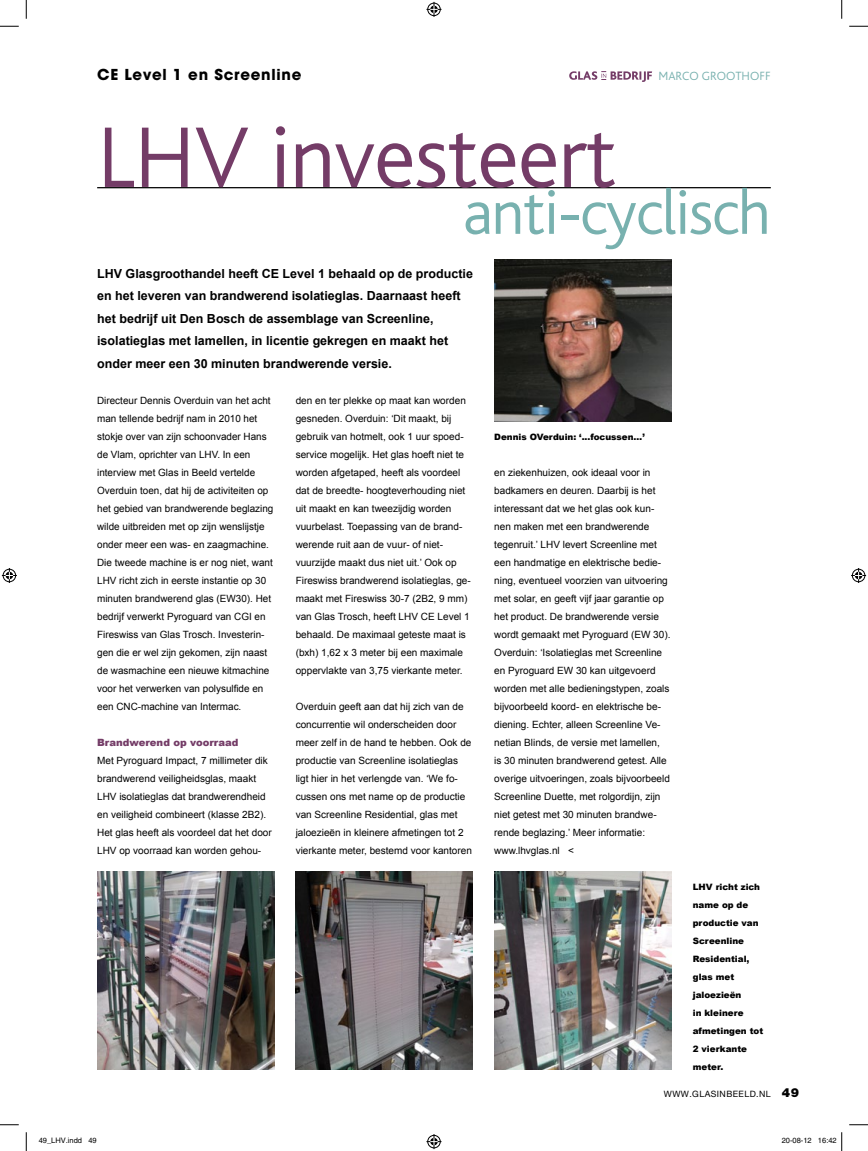
<style>
.page{position:relative;width:868px;height:1151px;background:#fff}
.page>*{position:absolute;margin:0;border:0;box-sizing:border-box;transform-origin:0 0}
.t1{font:300 90px "Bliss";letter-spacing:-.01em;color:#743c67}
.t2{font:300 65px "Bliss";letter-spacing:-.02em;color:#78b1af}
.t3{font:700 15px "Avant Garde";letter-spacing:.05em;color:#000}
.t4{font:700 12.5px/22.5px "Arial";color:#000}
.t5{font:300 12.5px "Bliss";color:#78b1af}
.t6{font:10px/18px "Arial";color:#000}
.t7{font:900 10px "Arial";color:#743c67}
.t8{font:900 8.75px/18px "Arial";color:#000}
.t9{font:8.75px "Helvetica Neue";letter-spacing:.05em;color:#000}
.t10{font:7.5px "Helvetica";color:#000}
.s1{font-weight:900;font-size:12.5px}
</style>
<div class="page">
<hr style="left:97px;top:187px;width:673px;height:1px;background:#000">
<svg style="left:569px;top:71px;width:83px;height:11px"></svg>
<img style="left:97px;top:872px;width:177px;height:198px">
<img style="left:296px;top:872px;width:177px;height:198px">
<img style="left:494px;top:872px;width:177px;height:198px">
<img style="left:494px;top:260px;width:177px;height:162px">
<svg style="left:0;top:25px;width:19px;height:2px"></svg>
<svg style="left:849px;top:25px;width:18px;height:2px"></svg>
<svg style="left:0;top:1124px;width:19px;height:1px"></svg>
<svg style="left:849px;top:1124px;width:18px;height:1px"></svg>
<svg style="left:25px;top:0;width:2px;height:19px"></svg>
<svg style="left:25px;top:1132px;width:2px;height:19px"></svg>
<svg style="left:841px;top:0;width:1px;height:19px"></svg>
<svg style="left:426px;top:2px;width:15px;height:15px"></svg>
<svg style="left:426px;top:1134px;width:15px;height:15px"></svg>
<svg style="left:2px;top:568px;width:15px;height:15px"></svg>
<svg style="left:851px;top:568px;width:15px;height:15px"></svg>
<svg style="left:841px;top:1132px;width:1px;height:19px"></svg>
<h3 class="t3" style="left:97px;top:64px;width:206px">CE Level 1 en Screenline</h3>
<p class="t5" style="left:658px;top:69px;width:114px">MArco grooth off</p>
<h1 class="t1" style="left:97px;top:110px;width:521px">LHV investeert</h1>
<h2 class="t2" style="left:463px;top:178px;width:309px">anti-cyclisch</h2>
<p class="t4" style="left:97px;top:262px;width:377px">LHV Glasgroothandel heeft CE Level 1 behaald op de productie en het leveren van brandwerend isolatieglas. Daarnaast heeft het bedrijf uit Den Bosch de assemblage van Screenline, isolatieglas met lamellen, in licentie gekregen en maakt het onder meer een 30 minuten brandwerende versie.</p>
<p class="t6" style="left:97px;top:391px;width:178px">Directeur Dennis Overduin van het acht man tellende bedrijf nam in 2010 het stokje over van zijn schoonvader Hans de Vlam, oprichter van LHV. In een interview met Glas in Beeld vertelde Overduin toen, dat hij de activiteiten op het gebied van brandwerende beglazing wilde uitbreiden met op zijn wenslijstje onder meer een was- en zaagmachine.<br>Die tweede machine is er nog niet, want LHV richt zich in eerste instantie op 30 minuten brandwerend glas (EW30). Het bedrijf verwerkt Pyroguard van CGI en Fireswiss van Glas Trosch. Investerin&shy;gen die er wel zijn gekomen, zijn naast de wasmachine een nieuwe kitmachine voor het verwerken van polysulfide en een CNC-machine van Intermac.</p>
<p class="t7" style="left:97px;top:737px;width:143px">Brandwerend op voorraad</p>
<p class="t6" style="left:97px;top:751px;width:176px">Met Pyroguard Impact, 7 millimeter dik brandwerend veiligheidsglas, maakt LHV isolatieglas dat brandwerendheid en veiligheid combineert (klasse 2B2).<br>Het glas heeft als voordeel dat het door LHV op voorraad kan worden gehou-</p>
<p class="t6" style="left:296px;top:391px;width:177px">den en ter plekke op maat kan worden gesneden. Overduin: ‘Dit maakt, bij gebruik van hotmelt, ook 1 uur spoed&shy;service mogelijk. Het glas hoeft niet te worden afgetaped, heeft als voordeel dat de breedte- hoogteverhouding niet uit maakt en kan tweezijdig worden vuurbelast. Toepassing van de brand&shy;werende ruit aan de vuur- of niet&shy;vuurzijde maakt dus niet uit.’ Ook op Fireswiss brandwerend isolatieglas, ge&shy;maakt met Fireswiss 30-7 (2B2, 9 mm) van Glas Trosch, heeft LHV CE Level 1 behaald. De maximaal geteste maat is (bxh) 1,62 x 3 meter bij een maximale oppervlakte van 3,75 vierkante meter.</p>
<p class="t6" style="left:296px;top:697px;width:178px">Overduin geeft aan dat hij zich van de concurrentie wil onderscheiden door meer zelf in de hand te hebben. Ook de productie van Screenline isolatieglas ligt hier in het verlengde van. ‘We fo&shy;cussen ons met name op de productie van Screenline Residential, glas met jaloezieën in kleinere afmetingen tot 2 vierkante meter, bestemd voor kantoren</p>
<p class="t8" style="left:494px;top:428px;width:152px">Dennis OVerduin: ‘...focussen…’</p>
<p class="t6" style="left:494px;top:463px;width:178px">en ziekenhuizen, ook ideaal voor in badkamers en deuren. Daarbij is het interessant dat we het glas ook kun&shy;nen maken met een brandwerende tegenruit.’ LHV levert Screenline met een handmatige en elektrische bedie&shy;ning, eventueel voorzien van uitvoering met solar, en geeft vijf jaar garantie op het product. De brandwerende versie wordt gemaakt met Pyroguard (EW 30).<br>Overduin: ‘Isolatieglas met Screenline en Pyroguard EW 30 kan uitgevoerd worden met alle bedieningstypen, zoals bijvoorbeeld koord- en elektrische be&shy;diening. Echter, alleen Screenline Ve&shy;netian Blinds, de versie met lamellen,<br>is 30 minuten brandwerend getest. Alle overige uitvoeringen, zoals bijvoorbeeld Screenline Duette, met rolgordijn, zijn niet getest met 30 minuten brandwe&shy;rende beglazing.’ Meer informatie: www.lhvglas.nl &lt;</p>
<p class="t8" style="left:692px;top:878px;width:72px">LHV richt zich name op de productie van<br>Screenline<br>Residential, glas met jaloezieën<br>in kleinere afmetingen tot<br>2 vierkante meter.</p>
<p class="t9" style="left:663px;top:1089px;width:137px">WWW.GLASINBEELD.NL <span class="s1">49</span></p>
<p class="t10" style="left:39px;top:1136px;width:59px">49_LHV.indd 49</p>
<p class="t10" style="left:781px;top:1136px;width:57px">20-08-12 16:42</p>
</div>
